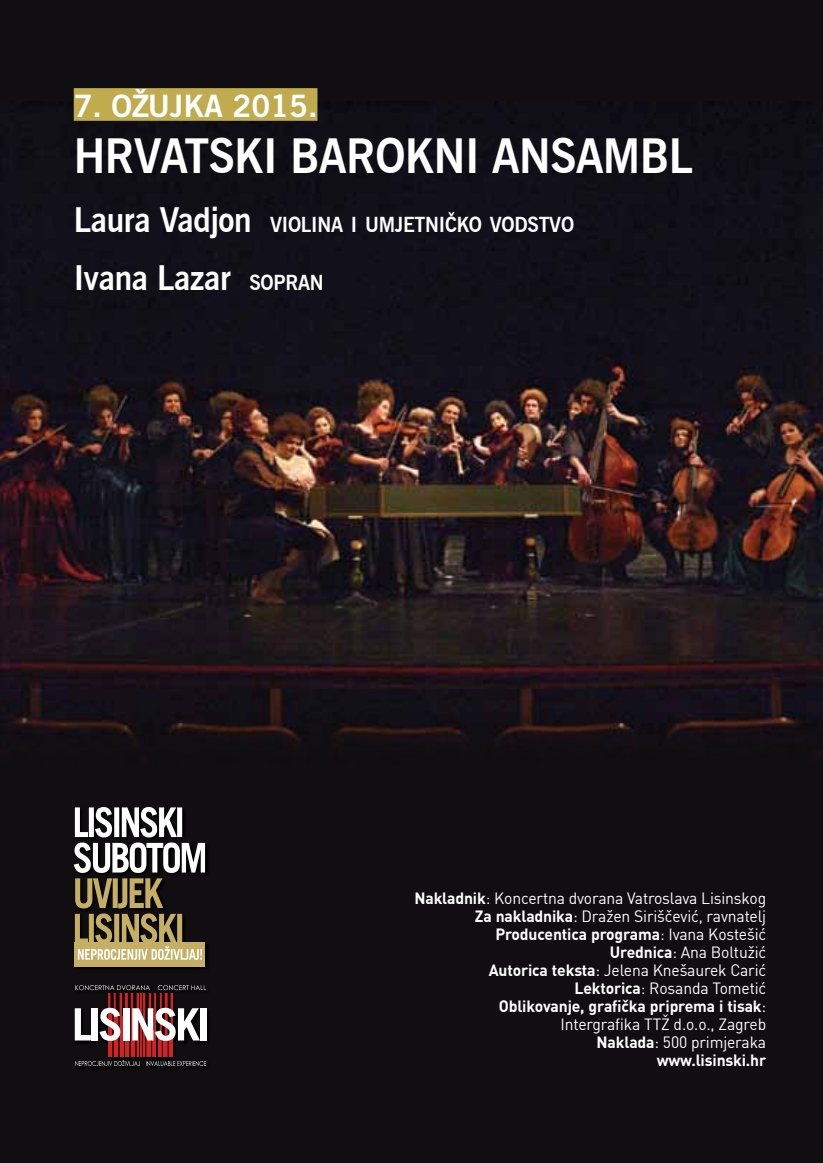
<style>
.page{position:relative;width:823px;height:1163px;background:#fff}
.page>*{position:absolute;margin:0;border:0;box-sizing:border-box;transform-origin:0 0}
.t1{font:700 47.2px "News Gothic L2";letter-spacing:-.01em;color:#fff;scale:.94 1}
.t2{font:700 33.8px "News Gothic L2";letter-spacing:-.01em;color:#fff;scale:.94 1}
.t3{font:30.8px "Trade Gothic Bold Two";color:#fff}
.t4{font:700 20.6px "News Gothic L2";letter-spacing:-.015em;color:#fff;scale:.94 1}
.t5{font:16px/18px "DIN";letter-spacing:-.01em;color:#fff;text-align:right}
.s1{font-size:33.8px}
.s2{font-size:20.6px}
.s3{font-weight:700}
</style>
<div class="page">
<div style="left:1px;top:0;width:821px;height:1162px;background:#100e10"></div>
<img style="left:1px;top:101px;width:821px;height:644px">
<div style="left:74px;top:88px;width:243px;height:33px;background:#c0ab4e"></div>
<svg style="left:73px;top:843px;width:136px;height:223px"></svg>
<img style="left:108px;top:993px;width:64px;height:63px">
<svg style="left:75px;top:985px;width:131px;height:4px"></svg>
<svg style="left:75px;top:1059px;width:131px;height:6px"></svg>
<svg style="left:75px;top:1008px;width:16px;height:32px"></svg>
<div style="left:92px;top:1008px;width:6px;height:32px;background:#fff"></div>
<svg style="left:99px;top:1007px;width:21px;height:33px"></svg>
<div style="left:123px;top:1008px;width:6px;height:32px;background:#fff"></div>
<svg style="left:132px;top:1007px;width:68px;height:33px"></svg>
<div style="left:200px;top:1008px;width:6px;height:32px;background:#fff"></div>
<div style="left:75px;top:942px;width:130px;height:24px;background:#c5af64"></div>
<svg style="left:74px;top:807px;width:131px;height:65px"></svg>
<svg style="left:75px;top:878px;width:127px;height:81px"></svg>
<h3 class="t3" style="left:74px;top:87px;width:245px">7. OŽ UJKA 2015.</h3>
<h1 class="t1" style="left:74px;top:128px;width:660px">HRVATSKI BAROKNI ANSAMBL</h1>
<p class="t4" style="left:74px;top:212px;width:533px"><span class="s1">Laura Vadjon</span> VIOLINA I UMJETNIČKO VODSTVO</p>
<h2 class="t2" style="left:74px;top:257px;width:267px">Ivana Lazar <span class="s2">SOPRAN</span></h2>
<p class="t5" style="left:414px;top:888px;width:353px"><span class="s3">Nakladnik</span>: Koncertna dvorana Vatroslava Lisinskog <span class="s3">Za nakladnika</span>: Dražen Siriščević, ravnatelj <span class="s3">Producentica programa</span>: Ivana Kostešić<br><span class="s3">Urednica</span>: Ana Boltužić<br><span class="s3">Autorica teksta</span>: Jelena Knešaurek Carić <span class="s3">Lektorica</span>: Rosanda Tometić<br><span class="s3">Oblikovanje, grafička priprema i tisak</span>:<br>Intergrafika TTŽ d.o.o., Zagreb<br><span class="s3">Naklada</span>: 500 primjeraka<br><span class="s3">www.lisinski.hr</span></p>
</div>
